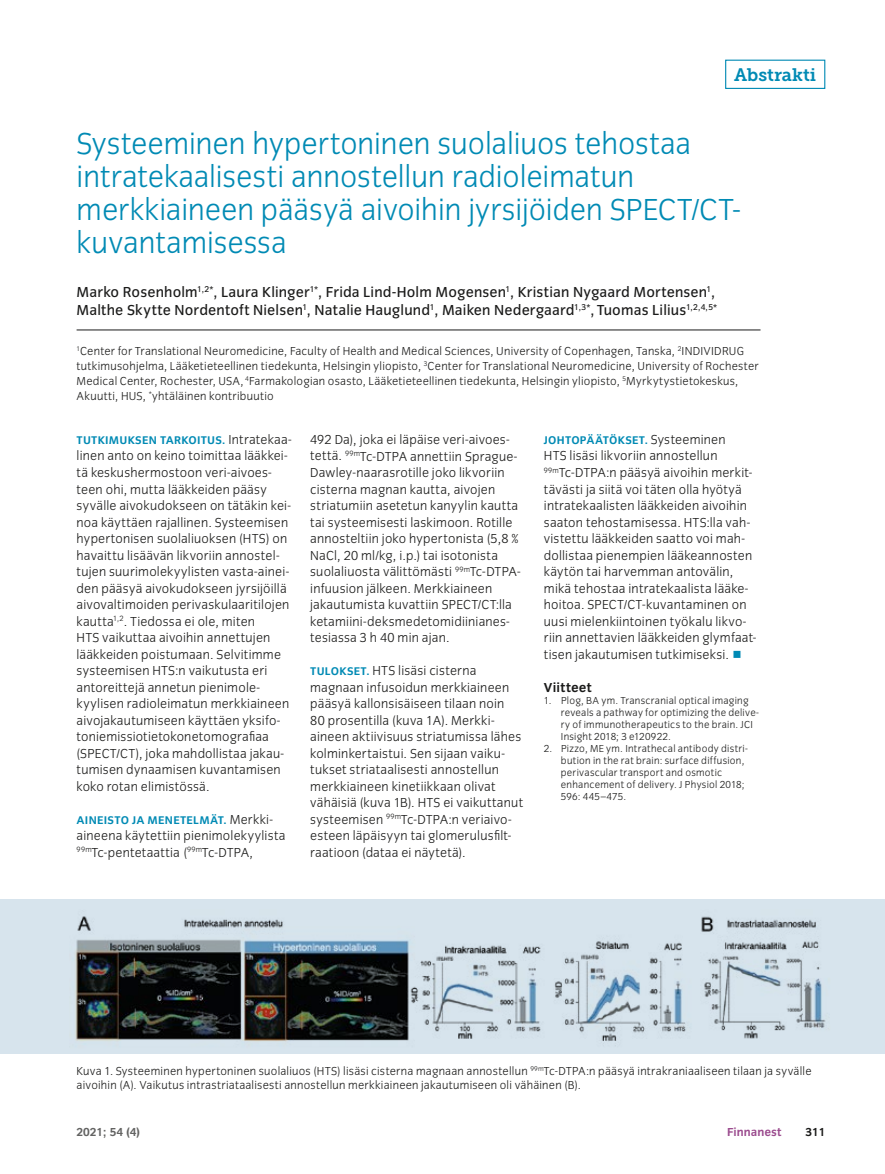
<style>
.page{position:relative;width:885px;height:1174px;background:#fff}
.page>*{position:absolute;margin:0;border:0;box-sizing:border-box;transform-origin:0 0}
.t1{font:300 31.5px/33px "Congress Sans";color:#008ab4}
.t2{font:18px "Museo Slab 700";letter-spacing:-.005em;color:#008ab4}
.t3{font:15px/18px "Congress Sans";letter-spacing:.01em;color:#1b1b1a}
.t4{font:300 13.5px/16.5px "Congress Sans";letter-spacing:.015em;color:#1b1b1a}
.t5{font:700 13.5px "Congress Sans";letter-spacing:.02em;color:#1b1b1a}
.t6{font:300 12px/15px "Congress Sans";letter-spacing:.02em;color:#1b1b1a}
.t7{font:700 12px "Congress Sans";color:#636362}
.t8{font:700 12px "Congress Sans";color:#9b4b8e}
.t9{font:700 12px "Congress Sans";color:#1b1b1a}
.t10{font:700 11.55px "Congress Sans";letter-spacing:.025em;color:#008ab4}
.t11{font:300 10.5px/12px "Congress Sans";letter-spacing:.025em;color:#1b1b1a}
.s1{font-weight:300;font-size:13.5px;color:#1b1b1a}
.s2{font-weight:700;font-size:11.55px;color:#008ab4}
.s3{color:#008ab4}
</style>
<div class="page">
<div style="left:0;top:899px;width:884px;height:155px;background:#d7e4ed"></div>
<hr style="left:77px;top:329px;width:683px;height:1px;background:#1b1b1a">
<img style="left:75px;top:916px;width:754px;height:130px">
<div style="left:725px;top:60px;width:100px;height:29px;border:1px solid #008ab4"></div>
<h2 class="t2" style="left:734px;top:64px;width:84px">Abstrakti</h2>
<h1 class="t1" style="left:77px;top:127px;width:665px">Systeeminen hypertoninen suolaliuos tehostaa intratekaalisesti annostellun radioleimatun merkkiaineen pääsyä aivoihin jyrsijöiden SPECT/CT&shy;kuvantamisessa</h1>
<p class="t3" style="left:77px;top:283px;width:642px">Marko Rosenholm<sup>1,2*</sup>, Laura Klinger<sup>1*</sup>, Frida Lind-Holm Mogensen<sup>1</sup>, Kristian Nygaard Mortensen<sup>1</sup>,<br>Malthe Skytte Nordentoft Nielsen<sup>1</sup>, Natalie Hauglund<sup>1</sup>, Maiken Nedergaard<sup>1,3*</sup>, Tuomas Lilius<sup>1,2,4,5*</sup></p>
<p class="t6" style="left:77px;top:344px;width:683px"><sup>1</sup>Center for Translational Neuromedicine, Faculty of Health and Medical Sciences, University of Copenhagen, Tanska, <sup>2</sup>INDIVIDRUG tutkimusohjelma, Lääketieteellinen tiedekunta, Helsingin yliopisto, <sup>3</sup>Center for Translational Neuromedicine, University of Rochester Medical Center, Rochester, USA, <sup>4</sup>Farmakologian osasto, Lääketieteellinen tiedekunta, Helsingin yliopisto, <sup>5</sup>Myrkytystietokeskus, Akuutti, HUS, <sup>*</sup>yhtäläinen kontribuutio</p>
<p class="t10" style="left:77px;top:433px;width:216px">TUTKIMUKSEN TARKOITUS. <span class="s1">Intratekaa-</span></p>
<p class="t4" style="left:77px;top:448px;width:216px">linen anto on keino toimittaa lääkkei&shy;tä keskushermostoon veri-aivoes&shy;teen ohi, mutta lääkkeiden pääsy syvälle aivokudokseen on tätäkin kei&shy;noa käyttäen rajallinen. Systeemisen hypertonisen suolaliuoksen (HTS) on havaittu lisäävän likvoriin annostel&shy;tujen suurimolekyylisten vasta-ainei&shy;den pääsyä aivokudokseen jyrsijöillä aivovaltimoiden perivaskulaaritilojen kautta<sup>1,2</sup>. Tiedossa ei ole, miten<br>HTS vaikuttaa aivoihin annettujen lääkkeiden poistumaan. Selvitimme systeemisen HTS:n vaikutusta eri antoreittejä annetun pienimole&shy;kyylisen radioleimatun merkkiaineen aivojakautumiseen käyttäen yksifo&shy;toniemissiotietokonetomografiaa (SPECT/CT), joka mahdollistaa jakau&shy;tumisen dynaamisen kuvantamisen koko rotan elimistössä.</p>
<p class="t10" style="left:77px;top:813px;width:197px">AINEISTO JA MENETELMÄT. <span class="s1">Merkki-</span></p>
<p class="t4" style="left:77px;top:827px;width:210px">aineena käytettiin pienimolekyylista<br><sup>99m</sup>Tc-pentetaattia (<sup>99m</sup>Tc-DTPA,</p>
<p class="t4" style="left:310px;top:431px;width:212px">492 Da), joka ei läpäise veri-aivoes&shy;tettä. <sup>99m</sup>Tc-DTPA annettiin Sprague-Dawley-naarasrotille joko likvoriin cisterna magnan kautta, aivojen striatumiin asetetun kanyylin kautta tai systeemisesti laskimoon. Rotille annosteltiin joko hypertonista (5,8 % NaCl, 20 ml/kg, i.p.) tai isotonista suolaliuosta välittömästi <sup>99m</sup>Tc-DTPA&shy;infuusion jälkeen. Merkkiaineen jakautumista kuvattiin SPECT/CT:lla ketamiini-deksmedetomidiinianes&shy;tesiassa 3 h 40 min ajan.</p>
<p class="t4" style="left:310px;top:662px;width:214px"><span class="s2">TULOKSET.</span> HTS lisäsi cisterna magnaan infusoidun merkkiaineen pääsyä kallonsisäiseen tilaan noin<br>80 prosentilla (kuva 1A). Merkki&shy;aineen aktiivisuus striatumissa lähes kolminkertaistui. Sen sijaan vaiku&shy;tukset striataalisesti annostellun merkkiaineen kinetiikkaan olivat vähäisiä (kuva 1B). HTS ei vaikuttanut systeemisen <sup>99m</sup>Tc-DTPA:n veriaivo&shy;esteen läpäisyyn tai glomerulusfilt&shy;raatioon (dataa ei näytetä).</p>
<p class="t10" style="left:544px;top:433px;width:183px">JOHTOPÄÄTÖKSET. <span class="s1">Systeeminen</span></p>
<p class="t4" style="left:544px;top:448px;width:214px">HTS lisäsi likvoriin annostellun <sup>99m</sup>Tc-DTPA:n pääsyä aivoihin merkit&shy;tävästi ja siitä voi täten olla hyötyä intratekaalisten lääkkeiden aivoihin saaton tehostamisessa. HTS:lla vah&shy;vistettu lääkkeiden saatto voi mah&shy;dollistaa pienempien lääkeannosten käytön tai harvemman antovälin, mikä tehostaa intratekaalista lääke&shy;hoitoa. SPECT/CT-kuvantaminen on uusi mielenkiintoinen työkalu likvo&shy;riin annettavien lääkkeiden glymfaat&shy;tisen jakautumisen tutkimiseksi. <span class="s3">○</span></p>
<p class="t5" style="left:544px;top:679px;width:49px">Viitteet</p>
<p class="t11" style="left:561px;top:694px;width:199px;text-indent:-17px">1. Plog, BA ym. Transcranial optical imaging reveals a pathway for optimizing the delive&shy;ry of immunotherapeutics to the brain. JCI Insight 2018; 3 e120922.</p>
<p class="t11" style="left:561px;top:742px;width:189px;text-indent:-17px">2. Pizzo, ME ym. Intrathecal antibody distri&shy;bution in the rat brain: surface diffusion, perivascular transport and osmotic enhancement of delivery. J Physiol 2018; 596: 445–475.</p>
<p class="t6" style="left:77px;top:1064px;width:736px;line-height:13.5px">Kuva 1. Systeeminen hypertoninen suolaliuos (HTS) lisäsi cisterna magnaan annostellun <sup>99m</sup>Tc-DTPA:n pääsyä intrakraniaaliseen tilaan ja syvälle aivoihin (A). Vaikutus intrastriataalisesti annostellun merkkiaineen jakautumiseen oli vähäinen (B).</p>
<p class="t7" style="left:77px;top:1125px;width:65px">2021; 54 (4)</p>
<p class="t8" style="left:727px;top:1125px;width:56px">Finnanest</p>
<p class="t9" style="left:805px;top:1125px;width:22px">311</p>
</div>
